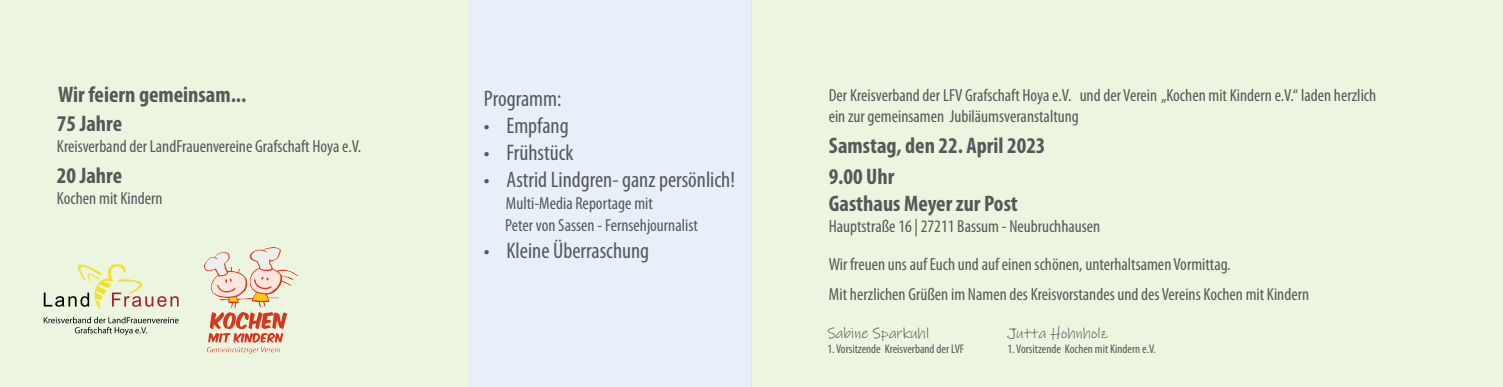
<style>
.page{position:relative;width:1503px;height:387px;background:#fff}
.page>*{position:absolute;margin:0;border:0;box-sizing:border-box;transform-origin:0 0}
.t1{font:700 condensed 22.5px/30.8px "Myriad Pro";color:#57585a}
.t2{font:condensed 22.5px "Myriad Pro";color:#57585a}
.t3{font:condensed 17.5px/21px "Myriad Pro";color:#57585a}
.t4{font:15px "Ink Free";color:#57585a}
.t5{font:condensed 12.5px "Myriad Pro";color:#57585a}
</style>
<div class="page">
<div style="left:751px;top:0;width:751px;height:386px;background:#ecf5df"></div>
<div style="left:0;top:0;width:469px;height:386px;background:#ecf5df"></div>
<div style="left:469px;top:0;width:282px;height:386px;background:#e7f0f9"></div>
<svg style="left:44px;top:264px;width:134px;height:45px"></svg>
<svg style="left:44px;top:316px;width:134px;height:19px"></svg>
<img style="left:205px;top:247px;width:92px;height:105px">
<p class="t1" style="left:58px;top:78px;width:190px">Wir feiern gemeinsam...</p>
<p class="t2" style="left:484px;top:85px;width:79px">Programm:</p>
<p class="t2" style="left:484px;top:112px;width:86px">• Empfang</p>
<p class="t2" style="left:484px;top:139px;width:91px">• Frühstück</p>
<p class="t2" style="left:484px;top:166px;width:252px">• Astrid Lindgren- ganz persönlich!</p>
<p class="t3" style="left:505px;top:191px;width:194px;line-height:22px">Multi-Media Reportage mit<br>Peter von Sassen - Fernsehjournalist</p>
<p class="t2" style="left:484px;top:236px;width:167px">• Kleine Überraschung</p>
<p class="t1" style="left:57px;top:107px;width:67px">75 Jahre</p>
<p class="t3" style="left:57px;top:135px;width:306px">Kreisverband der LandFrauenvereine Grafschaft Hoya e.V.</p>
<p class="t1" style="left:57px;top:159px;width:67px">20 Jahre</p>
<p class="t3" style="left:57px;top:187px;width:107px">Kochen mit Kindern</p>
<p class="t3" style="left:828px;top:84px;width:549px">Der Kreisverband der LFV Grafschaft Hoya e.V. und der Verein „Kochen mit Kindern e.V.“ laden herzlich ein zur gemeinsamen Jubiläumsveranstaltung</p>
<p class="t1" style="left:828px;top:129px;width:218px">Samstag, den 22. April 2023<br>9.00 Uhr</p>
<p class="t1" style="left:828px;top:187px;width:191px">Gasthaus Meyer zur Post</p>
<p class="t3" style="left:828px;top:206px;width:403px;line-height:37.9px">Hauptstraße 16 | 27211 Bassum - Neubruchhausen<br>Wir freuen uns auf Euch und auf einen schönen, unterhaltsamen Vormittag.</p>
<p class="t3" style="left:829px;top:283px;width:481px">Mit herzlichen Grüßen im Namen des Kreisvorstandes und des Vereins Kochen mit Kindern</p>
<p class="t4" style="left:827px;top:323px;width:103px">Sabine Sparkuhl</p>
<p class="t4" style="left:1007px;top:323px;width:102px">Jutta Hohnholz</p>
<p class="t5" style="left:827px;top:341px;width:138px">1. Vorsitzende Kreisverband der LVF</p>
<p class="t5" style="left:1007px;top:341px;width:150px">1. Vorsitzende Kochen mit Kindern e.V.</p>
</div>
